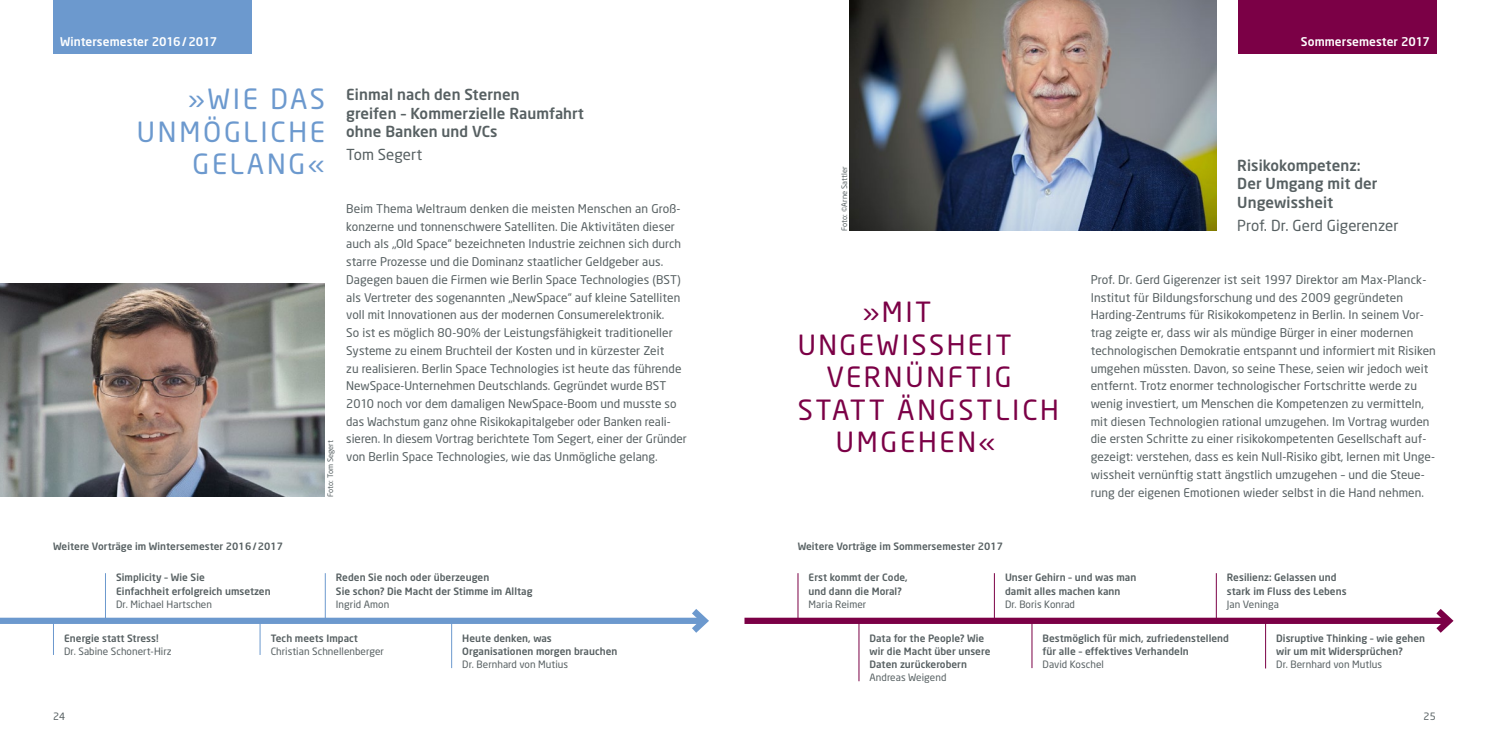
<style>
.page{position:relative;width:1489px;height:745px;background:#fff}
.page>*{position:absolute;margin:0;border:0;box-sizing:border-box;transform-origin:0 0}
.t1{font:27.5px "Neo Sans";letter-spacing:.1em;color:#7b0046}
.t2{font:27.5px/32.5px "Neo Sans";letter-spacing:.1em;color:#6c99ce;text-align:right}
.t3{font:500 15px/18.8px "Neo Sans";letter-spacing:.005em;color:#576062}
.t4{font:15px "Neo Sans";letter-spacing:.005em;color:#576062}
.t5{font:11.88px/17.8px "Neo Sans";letter-spacing:.005em;color:#576062}
.t6{font:500 11.88px "Neo Sans";letter-spacing:.005em;color:#fff}
.t7{font:500 10px/13.1px "Neo Sans";letter-spacing:.005em;color:#576062}
.t8{font:10px "Neo Sans";letter-spacing:.005em;color:#576062}
.t9{font:7.5px "Neo Sans";letter-spacing:.005em;color:#576062}
</style>
<div class="page">
<img style="left:849px;top:0;width:366px;height:230px">
<img style="left:0;top:283px;width:325px;height:213px">
<div style="left:0;top:617px;width:704px;height:6px;background:#6c99ce"></div>
<svg style="left:685px;top:609px;width:24px;height:24px"></svg>
<div style="left:744px;top:617px;width:704px;height:6px;background:#7b0046"></div>
<svg style="left:1429px;top:609px;width:25px;height:24px"></svg>
<hr style="left:105px;top:572px;width:1px;height:48px;background:#6c99ce">
<hr style="left:325px;top:572px;width:1px;height:48px;background:#6c99ce">
<hr style="left:797px;top:572px;width:1px;height:48px;background:#7b0046">
<hr style="left:1215px;top:572px;width:1px;height:48px;background:#7b0046">
<hr style="left:994px;top:572px;width:1px;height:48px;background:#7b0046">
<hr style="left:53px;top:620px;width:1px;height:34px;background:#6c99ce">
<hr style="left:260px;top:620px;width:1px;height:34px;background:#6c99ce">
<hr style="left:451px;top:620px;width:1px;height:47px;background:#6c99ce">
<hr style="left:858px;top:620px;width:1px;height:60px;background:#7b0046">
<hr style="left:1031px;top:620px;width:1px;height:47px;background:#7b0046">
<hr style="left:1265px;top:620px;width:1px;height:48px;background:#7b0046">
<div style="left:53px;top:0;width:199px;height:53px;background:#6c99ce"></div>
<div style="left:1238px;top:0;width:198px;height:53px;background:#7b0046"></div>
<p class="t6" style="left:60px;top:34px;width:158px">Wintersemester 2016/2017</p>
<p class="t6" style="left:1300px;top:34px;width:130px">Sommersemester 2017</p>
<h1 class="t2" style="left:137px;top:82px;width:189px">»WIE DAS<br>UNMÖGLICHE<br>GELANG«</h1>
<p class="t9" style="left:326px;top:496px;width:58px;rotate:-90deg">Foto: Tom Segert</p>
<p class="t3" style="left:346px;top:84px;width:239px">Einmal nach den Sternen<br>greifen – Kommerzielle Raumfahrt ohne Banken und VCs</p>
<p class="t4" style="left:346px;top:145px;width:77px">Tom Segert</p>
<p class="t5" style="left:346px;top:199px;width:342px">Beim Thema Weltraum denken die meisten Menschen an Groß&shy;konzerne und tonnenschwere Satelliten. Die Aktivitäten dieser auch als „Old Space“ bezeichneten Industrie zeichnen sich durch starre Prozesse und die Dominanz staatlicher Geldgeber aus.<br>Dagegen bauen die Firmen wie Berlin Space Technologies (BST) als Vertreter des sogenannten „NewSpace“ auf kleine Satelliten voll mit Innovationen aus der modernen Consumerelektronik.<br>So ist es möglich 80-90% der Leistungsfähigkeit traditioneller Systeme zu einem Bruchteil der Kosten und in kürzester Zeit<br>zu realisieren. Berlin Space Technologies ist heute das führende NewSpace-Unternehmen Deutschlands. Gegründet wurde BST 2010 noch vor dem damaligen NewSpace-Boom und musste so das Wachstum ganz ohne Risikokapitalgeber oder Banken reali&shy;sieren. In diesem Vortrag berichtete Tom Segert, einer der Gründer von Berlin Space Technologies, wie das Unmögliche gelang.</p>
<p class="t9" style="left:839px;top:230px;width:65px;rotate:-90deg">Foto: ©Arne Sattler</p>
<h1 class="t1" style="left:862px;top:295px;width:70px">»MIT</h1>
<h1 class="t1" style="left:797px;top:327px;width:215px">UNGEWISSHEIT</h1>
<h1 class="t1" style="left:826px;top:360px;width:187px">VERNÜNFTIG</h1>
<h1 class="t1" style="left:797px;top:392px;width:262px">STATT ÄNGSTLICH</h1>
<h1 class="t1" style="left:835px;top:425px;width:161px">UMGEHEN«</h1>
<p class="t3" style="left:1237px;top:155px;width:142px">Risikokompetenz:<br>Der Umgang mit der<br>Ungewissheit</p>
<p class="t4" style="left:1237px;top:216px;width:163px">Prof. Dr. Gerd Gigerenzer</p>
<p class="t5" style="left:1090px;top:270px;width:346px">Prof. Dr. Gerd Gigerenzer ist seit 1997 Direktor am Max-Planck-Institut für Bildungsforschung und des 2009 gegründeten Harding-Zentrums für Risikokompetenz in Berlin. In seinem Vor&shy;trag zeigte er, dass wir als mündige Bürger in einer modernen technologischen Demokratie entspannt und informiert mit Risiken umgehen müssten. Davon, so seine These, seien wir jedoch weit entfernt. Trotz enormer technologischer Fortschritte werde zu wenig investiert, um Menschen die Kompetenzen zu vermitteln, mit diesen Technologien rational umzugehen. Im Vortrag wurden die ersten Schritte zu einer risikokompetenten Gesellschaft auf&shy;gezeigt: verstehen, dass es kein Null-Risiko gibt, lernen mit Unge&shy;wissheit vernünftig statt ängstlich umzugehen – und die Steue&shy;rung der eigenen Emotionen wieder selbst in die Hand nehmen.</p>
<p class="t7" style="left:53px;top:539px;width:231px">Weitere Vorträge im Wintersemester 2016/2017</p>
<p class="t7" style="left:797px;top:539px;width:207px">Weitere Vorträge im Sommersemester 2017</p>
<p class="t7" style="left:116px;top:570px;width:156px">Simplicity – Wie Sie<br>Einfachheit erfolgreich umsetzen</p>
<p class="t8" style="left:116px;top:597px;width:97px">Dr. Michael Hartschen</p>
<p class="t7" style="left:336px;top:570px;width:198px">Reden Sie noch oder überzeugen<br>Sie schon? Die Macht der Stimme im Alltag</p>
<p class="t8" style="left:336px;top:597px;width:55px">Ingrid Amon</p>
<p class="t7" style="left:1004px;top:570px;width:133px">Unser Gehirn – und was man damit alles machen kann</p>
<p class="t8" style="left:1004px;top:597px;width:71px">Dr. Boris Konrad</p>
<p class="t7" style="left:808px;top:570px;width:101px">Erst kommt der Code, und dann die Moral?</p>
<p class="t8" style="left:808px;top:597px;width:59px">Maria Reimer</p>
<p class="t7" style="left:1226px;top:570px;width:121px">Resilienz: Gelassen und stark im Fluss des Lebens</p>
<p class="t8" style="left:1226px;top:597px;width:54px">Jan Veninga</p>
<p class="t7" style="left:64px;top:631px;width:96px">Energie statt Stress!</p>
<p class="t8" style="left:64px;top:644px;width:109px">Dr. Sabine Schonert-Hirz</p>
<p class="t7" style="left:271px;top:631px;width:89px">Tech meets Impact</p>
<p class="t8" style="left:271px;top:644px;width:115px">Christian Schnellenberger</p>
<p class="t7" style="left:462px;top:631px;width:157px">Heute denken, was<br>Organisationen morgen brauchen</p>
<p class="t8" style="left:462px;top:657px;width:107px">Dr. Bernhard von Mutius</p>
<p class="t7" style="left:869px;top:631px;width:122px">Data for the People? Wie wir die Macht über unsere<br>Daten zurückerobern</p>
<p class="t8" style="left:869px;top:671px;width:78px">Andreas Weigend</p>
<p class="t7" style="left:1042px;top:631px;width:188px">Bestmöglich für mich, zufriedenstellend für alle – effektives Verhandeln</p>
<p class="t8" style="left:1042px;top:657px;width:63px">David Koschel</p>
<p class="t7" style="left:1276px;top:631px;width:150px">Disruptive Thinking – wie gehen wir um mit Widersprüchen?</p>
<p class="t8" style="left:1276px;top:658px;width:107px">Dr. Bernhard von Mutlus</p>
<p class="t8" style="left:53px;top:709px;width:14px">24</p>
<p class="t8" style="left:1423px;top:709px;width:14px">25</p>
</div>
